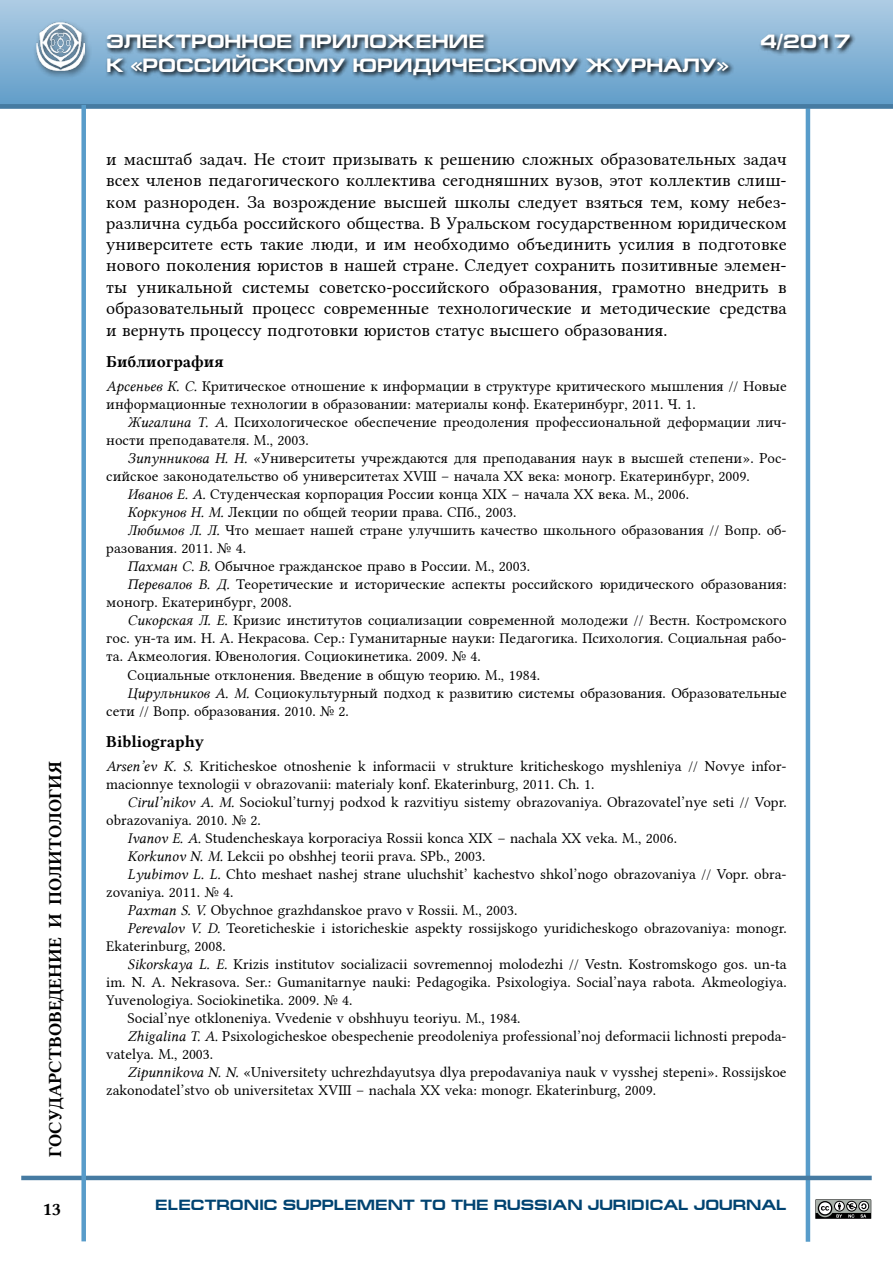
<style>
.page{position:relative;width:893px;height:1263px;background:#fff}
.page>*{position:absolute;margin:0;border:0;box-sizing:border-box;transform-origin:0 0}
.t1{font:700 19.5px "Europe Ext";color:#fff}
.t2{font:18px/21.3px "Lin Libertine";color:#000;text-align:justify}
.t3{font:18px "Lin Libertine B";color:#000}
.t4{font:16.5px "Lin Libertine B";color:#000}
.t5{font:15px/18px "Lin Libertine";color:#000}
.t6{font:700 15px "Europe Ext";color:#004371}
.s1{font-family:"Lin Libertine I"}
</style>
<div class="page">
<hr style="left:806px;top:91px;width:4px;height:1151px;background:#589cca">
<hr style="left:21px;top:1176px;width:851px;height:4px;background:#467ba2">
<div style="left:0;top:0;width:893px;height:106px;background:linear-gradient(to bottom,#aecce4,#619dc9)"></div>
<div style="left:0;top:104px;width:893px;height:5px;background:#467ba2"></div>
<div style="left:81px;top:105px;width:5px;height:1136px;background:#589cca"></div>
<div style="left:33px;top:19px;width:59px;height:60px;background:#000;opacity:.63"></div>
<img style="left:37px;top:23px;width:47px;height:47px">
<svg style="left:105px;top:31px;width:751px;height:50px;background:#6b90ac"></svg>
<svg style="left:815px;top:1199px;width:57px;height:20px"></svg>
<p class="t3" style="left:43px;top:1157px;width:397px;rotate:-90deg">ГОСУДАРСТВОВЕДЕНИЕ И ПОЛИТОЛОГИЯ</p>
<p class="t3" style="left:43px;top:1197px;width:20px">13</p>
<h1 class="t1" style="left:106px;top:31px;width:380px">ЭЛЕКТРОННОЕ ПРИЛОЖЕНИЕ</h1>
<h1 class="t1" style="left:760px;top:31px;width:92px">4/2017</h1>
<h1 class="t1" style="left:106px;top:54px;width:624px">К «РОССИЙСКОМУ ЮРИДИЧЕСКОМУ ЖУРНАЛУ»</h1>
<p class="t2" style="left:106px;top:146px;width:682px">и масштаб задач. Не стоит призывать к решению сложных образовательных задач всех членов педагогического коллектива сегодняшних вузов, этот коллектив слиш&shy;ком разнороден. За возрождение высшей школы следует взяться тем, кому небез&shy;различна судьба российского общества. В Уральском государственном юридическом университете есть такие люди, и им необходимо объединить усилия в подготовке нового поколения юристов в нашей стране. Следует сохранить позитивные элемен&shy;ты уникальной системы советско-российского образования, грамотно внедрить в образовательный процесс современные технологические и методические средства и вернуть процессу подготовки юристов статус высшего образования.</p>
<p class="t4" style="left:106px;top:351px;width:119px">Библиография</p>
<p class="t5" style="left:106px;top:376px;width:682px"><span class="s1">Арсеньев К. С.</span> Критическое отношение к информации в структуре критического мышления // Новые информационные технологии в образовании: материалы конф. Екатеринбург, 2011. Ч. 1.</p>
<p class="t5" style="left:106px;top:412px;width:682px;text-indent:21px"><span class="s1">Жигалина Т. А.</span> Психологическое обеспечение преодоления профессиональной деформации лич&shy;ности преподавателя. М., 2003.</p>
<p class="t5" style="left:128px;top:448px;width:661px"><span class="s1">Зипунникова Н. Н.</span> «Университеты учреждаются для преподавания наук в высшей степени». Рос-</p>
<p class="t5" style="left:106px;top:466px;width:645px">сийское законодательство об университетах ХVIII – начала ХХ века: моногр. Екатеринбург, 2009.</p>
<p class="t5" style="left:128px;top:484px;width:563px"><span class="s1">Иванов Е. А.</span> Студенческая корпорация России конца ХIХ – начала ХХ века. М., 2006.</p>
<p class="t5" style="left:128px;top:502px;width:390px"><span class="s1">Коркунов Н. М.</span> Лекции по общей теории права. СПб., 2003.</p>
<p class="t5" style="left:128px;top:520px;width:661px"><span class="s1">Любимов Л. Л.</span> Что мешает нашей стране улучшить качество школьного образования // Вопр. об-</p>
<p class="t5" style="left:106px;top:538px;width:141px">разования. 2011. № 4.</p>
<p class="t5" style="left:128px;top:556px;width:404px"><span class="s1">Пахман С. В.</span> Обычное гражданское право в России. М., 2003.</p>
<p class="t5" style="left:128px;top:574px;width:661px"><span class="s1">Перевалов В. Д.</span> Теоретические и исторические аспекты российского юридического образования:</p>
<p class="t5" style="left:106px;top:592px;width:187px">моногр. Екатеринбург, 2008.</p>
<p class="t5" style="left:128px;top:610px;width:661px"><span class="s1">Сикорская Л. Е.</span> Кризис институтов социализации современной молодежи // Вестн. Костромского</p>
<p class="t5" style="left:106px;top:628px;width:682px">гос. ун-та им. Н. А. Некрасова. Сер.: Гуманитарные науки: Педагогика. Психология. Социальная рабо-</p>
<p class="t5" style="left:106px;top:646px;width:376px">та. Акмеология. Ювенология. Социокинетика. 2009. № 4.</p>
<p class="t5" style="left:128px;top:664px;width:414px">Социальные отклонения. Введение в общую теорию. М., 1984.</p>
<p class="t5" style="left:128px;top:682px;width:661px"><span class="s1">Цирульников А. М.</span> Социокультурный подход к развитию системы образования. Образовательные</p>
<p class="t5" style="left:106px;top:700px;width:244px">сети // Вопр. образования. 2010. № 2.</p>
<p class="t4" style="left:106px;top:730px;width:99px">Bibliography</p>
<p class="t5" style="left:106px;top:756px;width:681px"><span class="s1">Arsen’ev K. S.</span> Kriticheskoe otnoshenie k informacii v strukture kriticheskogo myshleniya // Novye infor&shy;macionnye texnologii v obrazovanii: materialy konf. Ekaterinburg, 2011. Ch. 1.</p>
<p class="t5" style="left:128px;top:792px;width:661px"><span class="s1">Cirul’nikov A. M.</span> Sociokul’turnyj podxod k razvitiyu sistemy obrazovaniya. Obrazovatel’nye seti // Vopr.</p>
<p class="t5" style="left:106px;top:810px;width:156px">obrazovaniya. 2010. № 2.</p>
<p class="t5" style="left:128px;top:828px;width:551px"><span class="s1">Ivanov E. A.</span> Studencheskaya korporaciya Rossii konca XIX – nachala XX veka. M., 2006.</p>
<p class="t5" style="left:128px;top:846px;width:359px"><span class="s1">Korkunov N. M.</span> Lekcii po obshhej teorii prava. SPb., 2003.</p>
<p class="t5" style="left:128px;top:864px;width:661px"><span class="s1">Lyubimov L. L.</span> Chto meshaet nashej strane uluchshit’ kachestvo shkol’nogo obrazovaniya // Vopr. obra-</p>
<p class="t5" style="left:106px;top:882px;width:129px">zovaniya. 2011. № 4.</p>
<p class="t5" style="left:128px;top:900px;width:391px"><span class="s1">Paxman S. V.</span> Obychnoe grazhdanskoe pravo v Rossii. M., 2003.</p>
<p class="t5" style="left:128px;top:918px;width:661px"><span class="s1">Perevalov V. D.</span> Teoreticheskie i istoricheskie aspekty rossijskogo yuridicheskogo obrazovaniya: monogr.</p>
<p class="t5" style="left:106px;top:936px;width:121px">Ekaterinburg, 2008.</p>
<p class="t5" style="left:128px;top:954px;width:661px"><span class="s1">Sikorskaya L. E.</span> Krizis institutov socializacii sovremennoj molodezhi // Vestn. Kostromskogo gos. un-ta</p>
<p class="t5" style="left:106px;top:972px;width:682px">im. N. A. Nekrasova. Ser.: Gumanitarnye nauki: Pedagogika. Psixologiya. Social’naya rabota. Akmeologiya.</p>
<p class="t5" style="left:106px;top:990px;width:248px">Yuvenologiya. Sociokinetika. 2009. № 4.</p>
<p class="t5" style="left:128px;top:1008px;width:395px">Social’nye otkloneniya. Vvedenie v obshhuyu teoriyu. M., 1984.</p>
<p class="t5" style="left:128px;top:1026px;width:661px"><span class="s1">Zhigalina T. A.</span> Psixologicheskoe obespechenie preodoleniya professional’noj deformacii lichnosti prepoda-</p>
<p class="t5" style="left:106px;top:1044px;width:108px">vatelya. M., 2003.</p>
<p class="t5" style="left:128px;top:1062px;width:661px"><span class="s1">Zipunnikova N. N.</span> «Universitety uchrezhdayutsya dlya prepodavaniya nauk v vysshej stepeni». Rossijskoe</p>
<p class="t5" style="left:106px;top:1080px;width:551px">zakonodatel’stvo ob universitetax XVIII – nachala XX veka: monogr. Ekaterinburg, 2009.</p>
<p class="t6" style="left:155px;top:1196px;width:633px">ELECTRONIC SUPPLEMENT TO THE RUSSIAN JURIDICAL JOURNAL</p>
</div>
